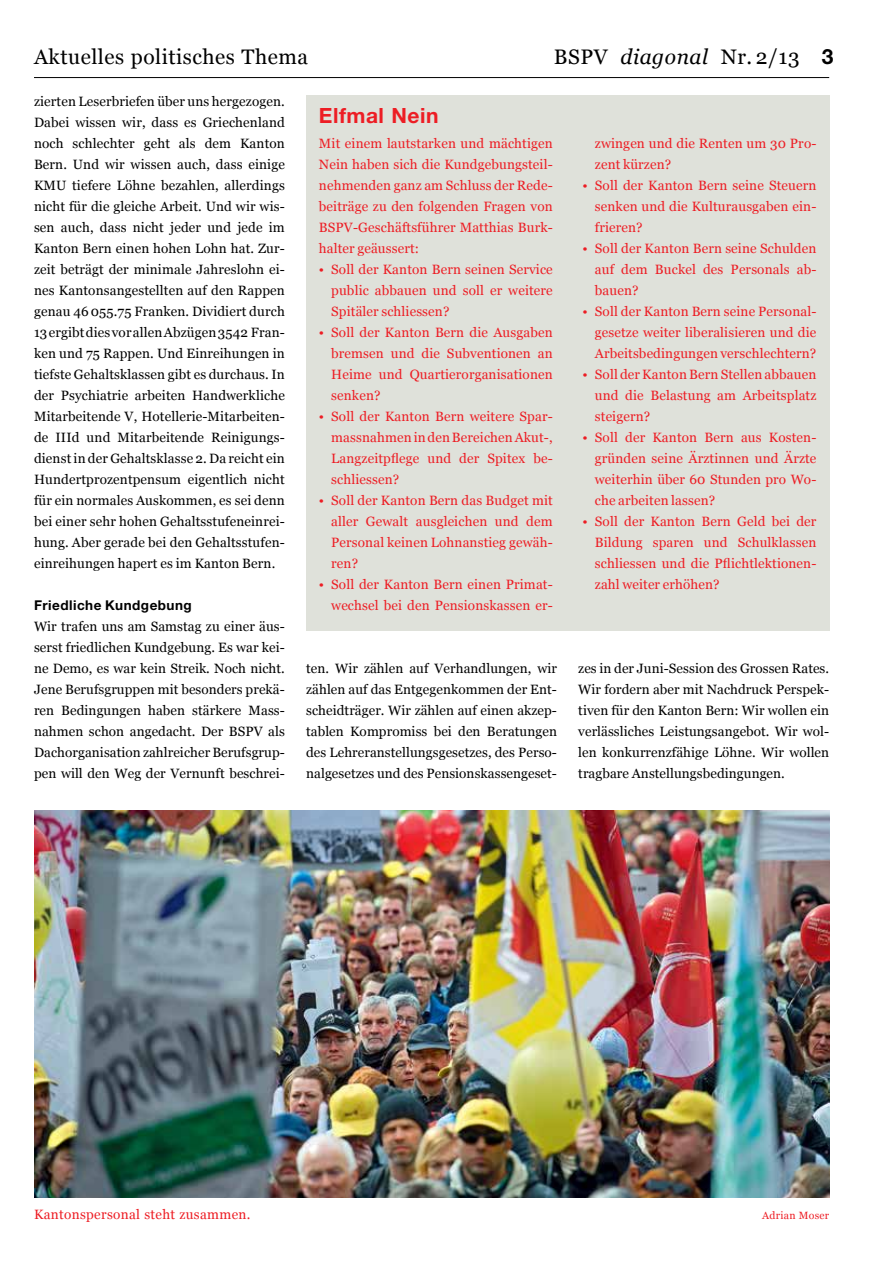
<style>
.page{position:relative;width:893px;height:1263px;background:#fff}
.page>*{position:absolute;margin:0;border:0;box-sizing:border-box;transform-origin:0 0}
.t1{font:21px "Georgia";letter-spacing:.025em;color:#000}
.t2{font:700 21px "Helvetica Neue";letter-spacing:.025em;color:#ed1d24}
.t3{font:13.5px/21px "Georgia";letter-spacing:.005em;color:#000;text-align:justify}
.t4{font:13.5px/21px "Georgia";letter-spacing:.01em;color:#ed1d24;text-align:justify}
.t5{font:700 13.5px "Helvetica Neue";letter-spacing:.035em;color:#000}
.t6{font:10.5px "Georgia";letter-spacing:.025em;color:#ed1d24}
.s1{font-style:italic}
.s2{font-family:"Helvetica Neue";font-weight:700}
</style>
<div class="page">
<hr style="left:34px;top:77px;width:795px;height:1px;background:#000">
<div style="left:306px;top:96px;width:523px;height:535px;background:#dfe1da"></div>
<img style="left:34px;top:810px;width:795px;height:388px">
<h1 class="t1" style="left:34px;top:45px;width:276px">Aktuelles politisches Thema</h1>
<h1 class="t1" style="left:554px;top:45px;width:281px">BSPV <span class="s1">diagonal</span> Nr. 2/13 <span class="s2">3</span></h1>
<p class="t3" style="left:34px;top:91px;width:252px">zierten Leserbriefen über uns hergezogen.<br>Dabei wissen wir, dass es Griechenland noch schlechter geht als dem Kanton Bern. Und wir wissen auch, dass einige KMU tiefere Löhne bezahlen, allerdings nicht für die gleiche Arbeit. Und wir wis&shy;sen auch, dass nicht jeder und jede im Kanton Bern einen hohen Lohn hat. Zur&shy;zeit beträgt der minimale Jahreslohn ei&shy;nes Kantonsangestellten auf den Rappen genau 46055.75 Franken. Dividiert durch 13 ergibt dies vor allen Abzügen 3542 Fran&shy;ken und 75 Rappen. Und Einreihungen in tiefste Gehaltsklassen gibt es durchaus. In der Psychiatrie arbeiten Handwerkliche Mitarbeitende V, Hotellerie-Mitarbeiten&shy;de IIId und Mitarbeitende Reinigungs&shy;dienst in der Gehaltsklasse 2. Da reicht ein Hundertprozentpensum eigentlich nicht für ein normales Auskommen, es sei denn bei einer sehr hohen Gehaltsstufeneinrei&shy;hung. Aber gerade bei den Gehaltsstufen&shy;einreihungen hapert es im Kanton Bern.</p>
<p class="t5" style="left:34px;top:597px;width:159px">Friedliche Kundgebung</p>
<p class="t3" style="left:34px;top:616px;width:252px">Wir trafen uns am Samstag zu einer äus&shy;serst friedlichen Kundgebung. Es war kei&shy;ne Demo, es war kein Streik. Noch nicht.<br>Jene Berufsgruppen mit besonders prekä&shy;ren Bedingungen haben stärkere Mass&shy;nahmen schon angedacht. Der BSPV als Dachorganisation zahlreicher Berufsgrup&shy;pen will den Weg der Vernunft beschrei-</p>
<h1 class="t2" style="left:319px;top:102px;width:121px">Elfmal Nein</h1>
<p class="t4" style="left:319px;top:133px;width:235px">Mit einem lautstarken und mächtigen Nein haben sich die Kundgebungsteil&shy;nehmenden ganz am Schluss der Rede&shy;beiträge zu den folgenden Fragen von BSPV-Geschäftsführer Matthias Burk&shy;halter geäussert:</p>
<p class="t4" style="left:331px;top:259px;width:223px;text-indent:-12px">• Soll der Kanton Bern seinen Service public abbauen und soll er weitere Spitäler schliessen?</p>
<p class="t4" style="left:331px;top:322px;width:223px;text-indent:-12px">• Soll der Kanton Bern die Ausgaben bremsen und die Subventionen an Heime und Quartierorganisationen senken?</p>
<p class="t4" style="left:331px;top:406px;width:223px;text-indent:-12px">• Soll der Kanton Bern weitere Spar&shy;massnahmen in den Bereichen Akut-, Langzeitpflege und der Spitex be&shy;schliessen?</p>
<p class="t4" style="left:331px;top:490px;width:223px;text-indent:-12px">• Soll der Kanton Bern das Budget mit aller Gewalt ausgleichen und dem Personal keinen Lohnanstieg gewäh&shy;ren?</p>
<p class="t4" style="left:319px;top:574px;width:235px;text-align:right">• Soll der Kanton Bern einen Primat&shy;wechsel bei den Pensionskassen er-</p>
<p class="t4" style="left:595px;top:133px;width:223px">zwingen und die Renten um 30 Pro&shy;zent kürzen?</p>
<p class="t4" style="left:595px;top:175px;width:223px;text-indent:-12px">• Soll der Kanton Bern seine Steuern senken und die Kulturausgaben ein&shy;frieren?</p>
<p class="t4" style="left:595px;top:238px;width:223px;text-indent:-12px">• Soll der Kanton Bern seine Schulden auf dem Buckel des Personals ab&shy;bauen?</p>
<p class="t4" style="left:595px;top:301px;width:223px;text-indent:-12px">• Soll der Kanton Bern seine Personal&shy;gesetze weiter liberalisieren und die Arbeitsbedingungen verschlechtern?</p>
<p class="t4" style="left:595px;top:364px;width:223px;text-indent:-12px">• Soll der Kanton Bern Stellen abbauen und die Belastung am Arbeitsplatz steigern?</p>
<p class="t4" style="left:595px;top:427px;width:223px;text-indent:-12px">• Soll der Kanton Bern aus Kosten&shy;gründen seine Ärztinnen und Ärzte weiterhin über 60 Stunden pro Wo&shy;che arbeiten lassen?</p>
<p class="t4" style="left:595px;top:511px;width:223px;text-indent:-12px">• Soll der Kanton Bern Geld bei der Bildung sparen und Schulklassen schliessen und die Pflichtlektionen&shy;zahl weiter erhöhen?</p>
<p class="t3" style="left:306px;top:658px;width:252px">ten. Wir zählen auf Verhandlungen, wir zählen auf das Entgegenkommen der Ent&shy;scheidträger. Wir zählen auf einen akzep&shy;tablen Kompromiss bei den Beratungen des Lehreranstellungsgesetzes, des Perso&shy;nalgesetzes und des Pensionskassengeset-</p>
<p class="t3" style="left:578px;top:658px;width:252px">zes in der Juni-Session des Grossen Rates.<br>Wir fordern aber mit Nachdruck Perspek&shy;tiven für den Kanton Bern: Wir wollen ein verlässliches Leistungsangebot. Wir wol&shy;len konkurrenzfähige Löhne. Wir wollen tragbare Anstellungsbedingungen.</p>
<p class="t4" style="left:34px;top:1204px;width:218px">Kantonspersonal steht zusammen.</p>
<p class="t6" style="left:762px;top:1209px;width:68px">Adrian Moser</p>
</div>
